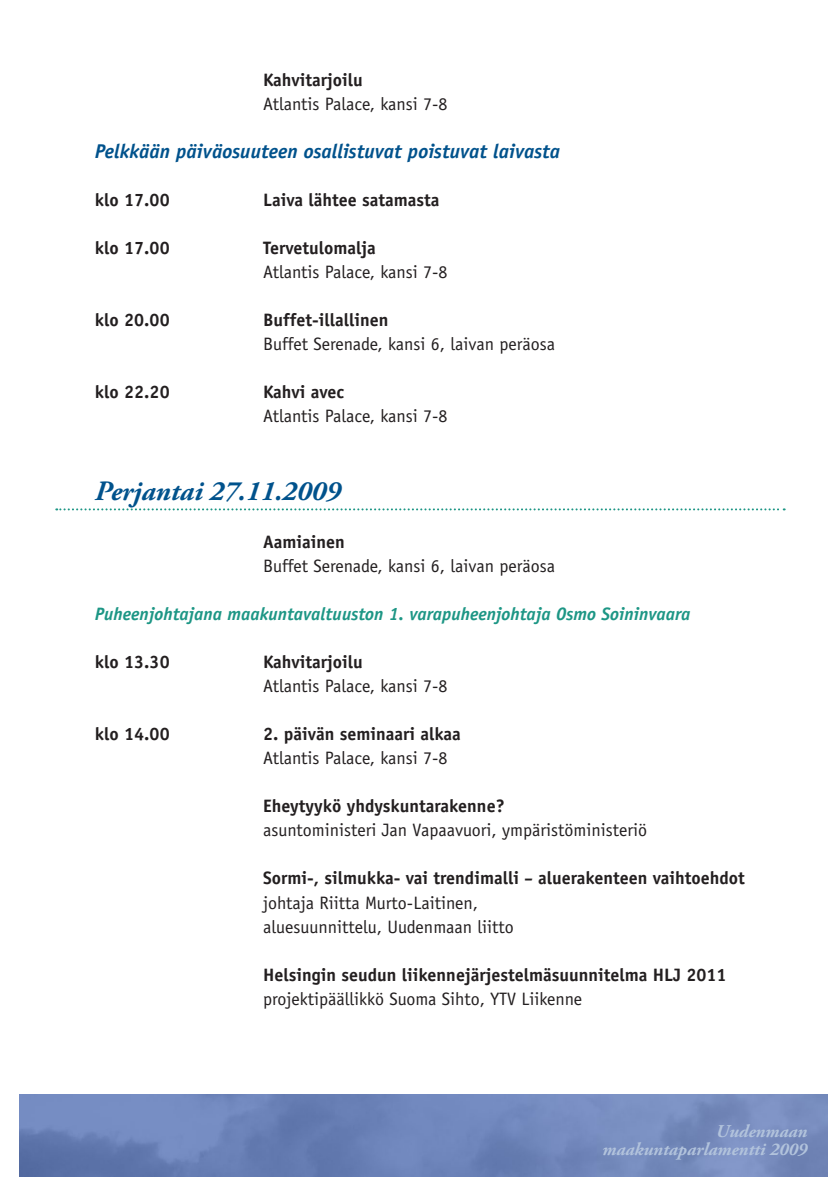
<style>
.page{position:relative;width:840px;height:1191px;background:#fff}
.page>*{position:absolute;margin:0;border:0;box-sizing:border-box;transform-origin:0 0}
.Leipäteksti{font:italic 700 28px "Adobe Garamond Pro";color:#00528c}
.Leipäteksti-2{font:italic 700 20px "Officina Sans";color:#00528c}
.Leipäteksti-3{font:18px/24px "Officina Sans";color:#231f20}
.Leipäteksti-4{font:700 18px "Officina Sans";color:#231f20}
.Leipäteksti-5{font:italic 700 18px "Officina Sans";color:#1d9685}
.Leipäteksti-6{font:italic 700 18px "Adobe Garamond Pro";color:#b2c3dc}
.s1{font-weight:700}
.s2{font-family:"Fontin Sans"}
</style>
<div class="page">
<svg style="left:56px;top:508px;width:728px;height:2px"></svg>
<img style="left:20px;top:1094px;width:806px;height:82px">
<p class="Leipäteksti-3" style="left:263px;top:68px;width:186px"><span class="s1">Kahvitarjoilu<br></span>Atlantis Palace, kansi 7-8</p>
<p class="Leipäteksti-2" style="left:95px;top:139px;width:466px">Pelkkään päiväosuuteen osallistuvat poistuvat laivasta</p>
<p class="Leipäteksti-4" style="left:95px;top:189px;width:76px">klo 17.00</p>
<p class="Leipäteksti-4" style="left:263px;top:189px;width:178px">Laiva lähtee satamasta</p>
<p class="Leipäteksti-4" style="left:95px;top:237px;width:76px">klo 17.00</p>
<p class="Leipäteksti-3" style="left:263px;top:236px;width:186px"><span class="s1">Tervetulomalja<br></span>Atlantis Palace, kansi 7-8</p>
<p class="Leipäteksti-4" style="left:95px;top:309px;width:76px">klo 20.00</p>
<p class="Leipäteksti-4" style="left:263px;top:309px;width:127px">Buffet-illallinen</p>
<p class="Leipäteksti-3" style="left:263px;top:332px;width:293px">Buffet Serenade, kansi 6, laivan peräosa</p>
<p class="Leipäteksti-4" style="left:95px;top:381px;width:76px">klo 22.20</p>
<p class="Leipäteksti-4" style="left:263px;top:381px;width:82px">Kahvi avec</p>
<p class="Leipäteksti-3" style="left:263px;top:404px;width:186px">Atlantis Palace, kansi 7-8</p>
<p class="Leipäteksti" style="left:95px;top:475px;width:247px">Perjantai 27.11.2009</p>
<p class="Leipäteksti-4" style="left:263px;top:531px;width:83px">Aamiainen</p>
<p class="Leipäteksti-3" style="left:263px;top:554px;width:293px">Buffet Serenade, kansi 6, laivan peräosa</p>
<p class="Leipäteksti-5" style="left:95px;top:603px;width:596px">Puheenjohtajana maakuntavaltuuston 1. varapuheenjohtaja Osmo Soininvaara</p>
<p class="Leipäteksti-4" style="left:95px;top:651px;width:76px">klo 13.30</p>
<p class="Leipäteksti-3" style="left:263px;top:650px;width:186px"><span class="s1">Kahvitarjoilu<br></span>Atlantis Palace, kansi 7-8</p>
<p class="Leipäteksti-4" style="left:95px;top:723px;width:76px">klo 14.00</p>
<p class="Leipäteksti-4" style="left:263px;top:723px;width:199px">2. päivän seminaari alkaa</p>
<p class="Leipäteksti-3" style="left:263px;top:746px;width:186px">Atlantis Palace, kansi 7-8</p>
<p class="Leipäteksti-4" style="left:263px;top:795px;width:243px">Eheytyykö yhdyskuntarakenne?</p>
<p class="Leipäteksti-3" style="left:263px;top:818px;width:385px">asuntoministeri Jan Vapaavuori, ympäristöministeriö</p>
<p class="Leipäteksti-4" style="left:263px;top:867px;width:483px">Sormi-, silmukka- vai trendimalli <span class="s2">–</span> aluerakenteen vaihtoehdot</p>
<p class="Leipäteksti-3" style="left:263px;top:890px;width:216px">johtaja Riitta Murto-Laitinen,</p>
<p class="Leipäteksti-3" style="left:263px;top:914px;width:252px">aluesuunnittelu, Uudenmaan liitto</p>
<p class="Leipäteksti-4" style="left:263px;top:963px;width:465px">Helsingin seudun liikennejärjestelmäsuunnitelma HLJ 2011</p>
<p class="Leipäteksti-3" style="left:263px;top:986px;width:320px">projektipäällikkö Suoma Sihto, YTV Liikenne</p>
<p class="Leipäteksti-6" style="left:715px;top:1121px;width:93px">Uudenmaan</p>
<p class="Leipäteksti-6" style="left:602px;top:1139px;width:206px">maakuntaparlamentti 2009</p>
</div>
